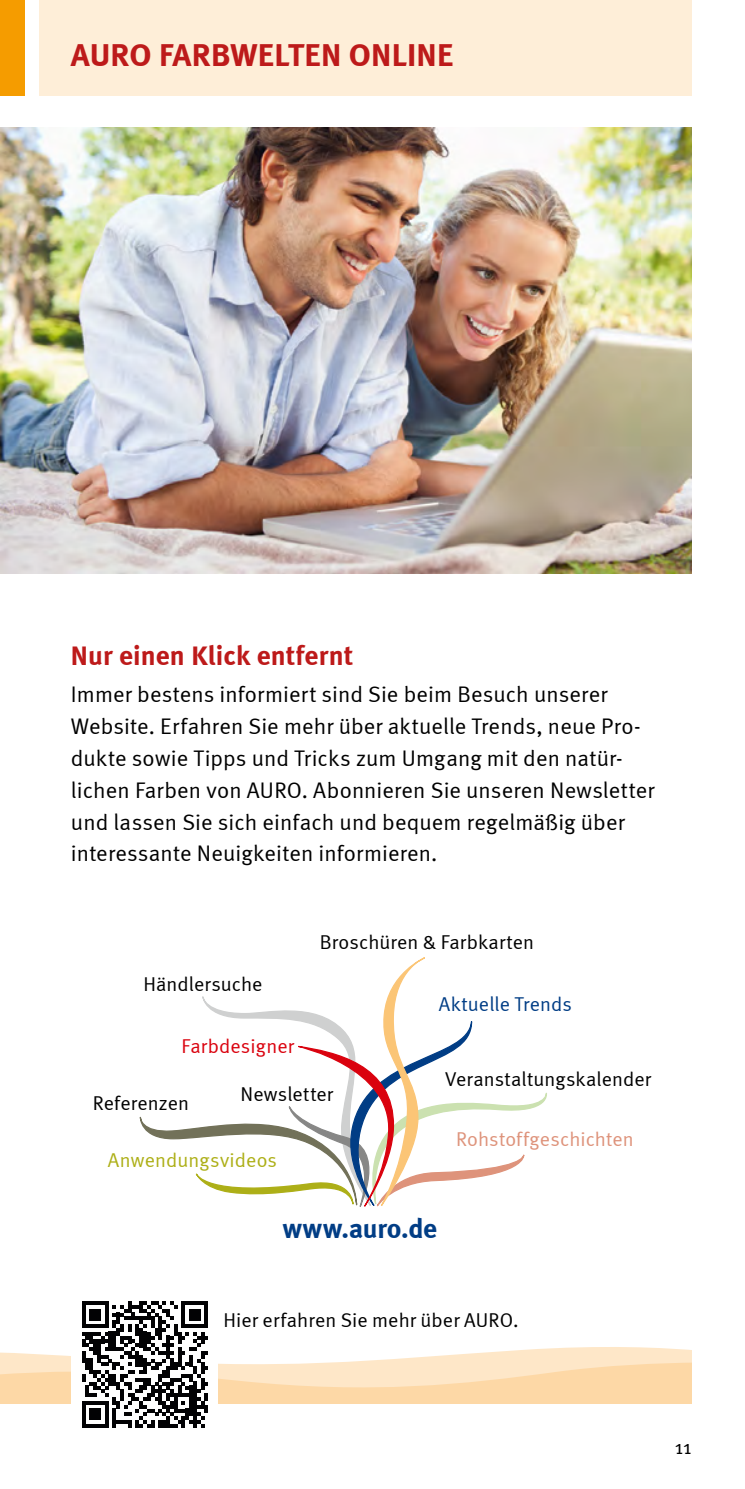
<style>
.page{position:relative;width:745px;height:1489px;background:#fff}
.page>*{position:absolute;margin:0;border:0;box-sizing:border-box;transform-origin:0 0}
.t1{font:700 32.5px "Meta";letter-spacing:.005em;color:#bd1a1a}
.t2{font:700 27.5px "Meta";letter-spacing:.005em;color:#bd1a1a}
.t3{font:700 27.5px "Meta";letter-spacing:-.005em;color:#013d85}
.t4{font:22.5px/32px "Meta Normal";letter-spacing:.005em;color:#000}
.t5{font:20px "Meta Normal";letter-spacing:.005em;color:#000}
.t6{font:20px "Meta Normal";letter-spacing:.005em;color:#de937b}
.t7{font:20px "Meta Normal";letter-spacing:.005em;color:#adaf17}
.t8{font:20px "Meta Normal";letter-spacing:.005em;color:#013d85}
.t9{font:20px "Meta Normal";letter-spacing:.005em;color:#da020e}
</style>
<div class="page">
<div style="left:39px;top:0;width:652px;height:96px;background:#feeed8"></div>
<div style="left:0;top:0;width:25px;height:96px;background:#f59c00"></div>
<img style="left:0;top:128px;width:691px;height:445px">
<svg style="left:139px;top:957px;width:408px;height:250px"></svg>
<svg style="left:0;top:1301px;width:691px;height:126px"></svg>
<h1 class="t1" style="left:71px;top:35px;width:383px">AURO FARBWELTEN ONLINE</h1>
<p class="t2" style="left:71px;top:639px;width:284px">Nur einen Klick entfernt</p>
<p class="t4" style="left:71px;top:678px;width:584px">Immer bestens informiert sind Sie beim Besuch unserer Website. Erfahren Sie mehr über aktuelle Trends, neue Pro&shy;dukte sowie Tipps und Tricks zum Umgang mit den natür&shy;lichen Farben von AURO. Abonnieren Sie unseren Newsletter und lassen Sie sich einfach und bequem regelmäßig über interessante Neuigkeiten informieren.</p>
<p class="t5" style="left:143px;top:972px;width:120px">Händlersuche</p>
<p class="t5" style="left:319px;top:930px;width:216px">Broschüren &amp; Farbkarten</p>
<p class="t8" style="left:438px;top:992px;width:134px">Aktuelle Trends</p>
<p class="t9" style="left:181px;top:1034px;width:114px">Farbdesigner</p>
<p class="t5" style="left:240px;top:1082px;width:94px">Newsletter</p>
<p class="t5" style="left:93px;top:1091px;width:98px">Referenzen</p>
<p class="t7" style="left:108px;top:1148px;width:170px">Anwendungsvideos</p>
<p class="t5" style="left:445px;top:1067px;width:207px">Veranstaltungskalender</p>
<p class="t6" style="left:456px;top:1127px;width:179px">Rohstoffgeschichten</p>
<p class="t3" style="left:282px;top:1212px;width:156px">www.auro.de</p>
<p class="t5" style="left:223px;top:1308px;width:296px">Hier erfahren Sie mehr über AURO.</p>
<p class="t5" style="left:674px;top:1435px;width:18px">11</p>
</div>
